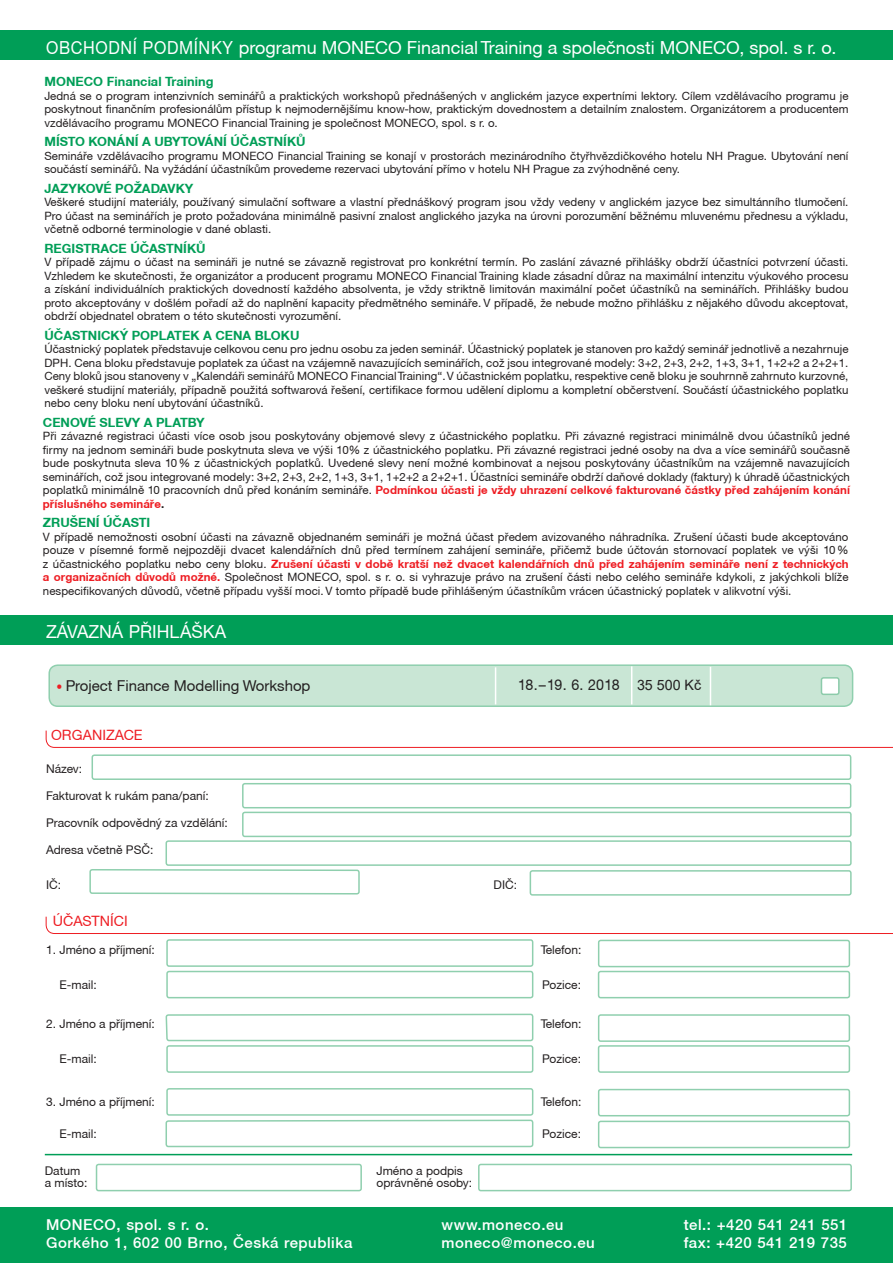
<style>
.page{position:relative;width:893px;height:1263px;background:#fff}
.page>*{position:absolute;margin:0;border:0;box-sizing:border-box;transform-origin:0 0}
.t1{font:24px "Helvetica Neue CE";color:#fff}
.t2{font:18px "Helvetica Neue CE";color:#fff;scale:.9 1}
.t3{font:18px "Helvetica Neue CE";color:#fff}
.t4{font:500 15px "Helvetica Neue CE";letter-spacing:.035em;color:#fff}
.t5{font:15px "Helvetica Neue CE";color:#231f20}
.t6{font:15px "Helvetica Neue CE";color:#231f20;scale:.95 1}
.t7{font:14.25px "Helvetica Neue CE";color:#ee1d23}
.t8{font:700 12.75px "Helvetica Neue CE";color:#009e57}
.t9{font:12px "Helvetica Neue CE";color:#231f20}
.t10{font:11.55px/13.5px "Helvetica Neue CE";letter-spacing:.005em;color:#231f20;text-align:justify}
.s1{font-weight:700;color:#ee1d23}
.s2{font-weight:700}
.s3{font-size:12.3px;color:#ee1d23}
.s4{font-family:"Arial";font-size:14.25px}
</style>
<div class="page">
<div style="left:0;top:1207px;width:893px;height:56px;background:#009e57"></div>
<div style="left:0;top:31px;width:893px;height:29px;background:#009e57"></div>
<div style="left:92px;top:754px;width:759px;height:26px;border:2px solid #8fcfae;border-radius:2px"></div>
<div style="left:242px;top:783px;width:609px;height:25px;border:2px solid #8fcfae;border-radius:2px"></div>
<div style="left:242px;top:812px;width:610px;height:25px;border:2px solid #8fcfae;border-radius:2px"></div>
<div style="left:166px;top:840px;width:686px;height:26px;border:2px solid #8fcfae;border-radius:2px"></div>
<hr style="left:45px;top:1154px;width:807px;height:1px;background:#009e57">
<svg style="left:45px;top:730px;width:848px;height:18px"></svg>
<svg style="left:45px;top:869px;width:848px;height:65px"></svg>
<div style="left:96px;top:1164px;width:266px;height:27px;border:2px solid #8fcfae;border-radius:2px"></div>
<div style="left:478px;top:1164px;width:374px;height:27px;border:2px solid #8fcfae;border-radius:2px"></div>
<div style="left:598px;top:971px;width:252px;height:27px;border:2px solid #8fcfae;border-radius:2px"></div>
<svg style="left:165px;top:918px;width:369px;height:196px"></svg>
<div style="left:166px;top:1045px;width:367px;height:28px;border:2px solid #8fcfae;border-radius:2px"></div>
<div style="left:598px;top:1045px;width:252px;height:28px;border:2px solid #8fcfae;border-radius:2px"></div>
<div style="left:166px;top:1088px;width:367px;height:28px;border:2px solid #8fcfae;border-radius:2px"></div>
<svg style="left:165px;top:1119px;width:369px;height:29px"></svg>
<div style="left:598px;top:940px;width:252px;height:27px;border:2px solid #8fcfae;border-radius:2px"></div>
<div style="left:598px;top:1014px;width:252px;height:28px;border:2px solid #8fcfae;border-radius:2px"></div>
<div style="left:598px;top:1089px;width:252px;height:27px;border:2px solid #8fcfae;border-radius:2px"></div>
<div style="left:598px;top:1121px;width:252px;height:27px;border:2px solid #8fcfae;border-radius:2px"></div>
<div style="left:0;top:615px;width:893px;height:30px;background:#009e57"></div>
<div style="left:49px;top:665px;width:804px;height:41px;background:#c9e6d5;border-radius:9px"></div>
<div style="left:48px;top:664px;width:805px;height:43px;border:2px solid #8fcfae;border-radius:9px"></div>
<div style="left:821px;top:678px;width:18px;height:16px;background:#fff;border-radius:2px"></div>
<div style="left:821px;top:677px;width:19px;height:18px;border:2px solid #8ccbaa;border-radius:2px"></div>
<hr style="left:710px;top:667px;width:1px;height:38px;background:#fff">
<hr style="left:631px;top:666px;width:1px;height:38px;background:#fff">
<hr style="left:495px;top:667px;width:1px;height:37px;background:#fff">
<h1 class="t1" style="left:46px;top:37px;width:246px">ZÁVAZNÁ PØIHLÁŠKA</h1>
<h2 class="t2" style="left:46px;top:41px;width:879px">OBCHODNÍ PODMÍNKY programu MONECO Financial Training a spoleènosti MONECO, spol. s r. o.</h2>
<p class="t8" style="left:44px;top:77px;width:171px">MONECO Financial Training</p>
<p class="t10" style="left:44px;top:90px;width:805px">Jedná se o program intenzivních semináøù a praktických workshopù pøednášených v anglickém jazyce expertními lektory. Cílem vzdìlávacího programu je poskytnout finanèním profesionálùm pøístup k nejmodernìjšímu know-how, praktickým dovednostem a detailním znalostem. Organizátorem a producentem vzdìlávacího programu MONECO Financial Training je spoleènost MONECO, spol. s r. o.</p>
<p class="t8" style="left:44px;top:137px;width:263px">MÍSTO KONÁNÍ A UBYTOVÁNÍ ÚÈASTNÍKÙ</p>
<p class="t10" style="left:44px;top:150px;width:805px">Semináøe vzdìlávacího programu MONECO Financial Training se konají v prostorách mezinárodního ètyøhvìzdièkového hotelu NH Prague. Ubytování není souèástí semináøù. Na vyžádání úèastníkùm provedeme rezervaci ubytování pøímo v hotelu NH Prague za zvýhodnìné ceny.</p>
<p class="t8" style="left:44px;top:183px;width:150px">JAZYKOVÉ POŽADAVKY</p>
<p class="t10" style="left:44px;top:196px;width:805px">Veškeré studijní materiály, používaný simulaèní software a vlastní pøednáškový program jsou vždy vedeny v anglickém jazyce bez simultánního tlumoèení.<br>Pro úèast na semináøích je proto požadována minimálnì pasivní znalost anglického jazyka na úrovni porozumìní bìžnému mluvenému pøednesu a výkladu, vèetnì odborné terminologie v dané oblasti.</p>
<p class="t8" style="left:44px;top:243px;width:163px">REGISTRACE ÚÈASTNÍKÙ</p>
<p class="t10" style="left:44px;top:256px;width:805px">V pøípadì zájmu o úèast na semináøi je nutné se závaznì registrovat pro konkrétní termín. Po zaslání závazné pøihlášky obdrží úèastníci potvrzení úèasti.<br>Vzhledem ke skuteènosti, že organizátor a producent programu MONECO Financial Training klade zásadní dùraz na maximální intenzitu výukového procesu a získání individuálních praktických dovedností každého absolventa, je vždy striktnì limitován maximální poèet úèastníkù na semináøích. Pøihlášky budou proto akceptovány v došlém poøadí až do naplnìní kapacity pøedmìtného semináøe. V pøípadì, že nebude možno pøihlášku z nìjakého dùvodu akceptovat, obdrží objednatel obratem o této skuteènosti vyrozumìní.</p>
<p class="t8" style="left:44px;top:330px;width:256px">ÚÈASTNICKÝ POPLATEK A CENA BLOKU</p>
<p class="t10" style="left:44px;top:343px;width:806px">Úèastnický poplatek pøedstavuje celkovou cenu pro jednu osobu za jeden semináø. Úèastnický poplatek je stanoven pro každý semináø jednotlivì a nezahrnuje DPH. Cena bloku pøedstavuje poplatek za úèast na vzájemnì navazujících semináøích, což jsou integrované modely: 3+2, 2+3, 2+2, 1+3, 3+1, 1+2+2 a 2+2+1.<br>Ceny blokù jsou stanoveny v „Kalendáøi semináøù MONECO Financial Training“. V úèastnickém poplatku, respektive cenì bloku je souhrnnì zahrnuto kurzovné, veškeré studijní materiály, pøípadnì použitá softwarová øešení, certifikace formou udìlení diplomu a kompletní obèerstvení. Souèástí úèastnického poplatku nebo ceny bloku není ubytování úèastníkù.</p>
<p class="t8" style="left:43px;top:417px;width:163px">CENOVÉ SLEVY A PLATBY</p>
<p class="t10" style="left:43px;top:430px;width:808px">Pøi závazné registraci úèasti více osob jsou poskytovány objemové slevy z úèastnického poplatku. Pøi závazné registraci minimálnì dvou úèastníkù jedné firmy na jednom semináøi bude poskytnuta sleva ve výši 10% z úèastnického poplatku. Pøi závazné registraci jedné osoby na dva a více semináøù souèasnì bude poskytnuta sleva 10 % z úèastnických poplatkù. Uvedené slevy není možné kombinovat a nejsou poskytovány úèastníkùm na vzájemnì navazujících semináøích, což jsou integrované modely: 3+2, 2+3, 2+2, 1+3, 3+1, 1+2+2 a 2+2+1. Úèastníci semináøe obdrží daòové doklady (faktury) k úhradì úèastnických poplatkù minimálnì 10 pracovních dnù pøed konáním semináøe. <span class="s1">Podmínkou úèasti je vždy uhrazení celkové fakturované èástky pøed zahájením konání pøíslušného semináøe</span><span class="s2">.</span></p>
<p class="t8" style="left:43px;top:518px;width:109px">ZRUŠENÍ ÚÈASTI</p>
<p class="t10" style="left:43px;top:531px;width:807px">V pøípadì nemožnosti osobní úèasti na závaznì objednaném semináøi je možná úèast pøedem avizovaného náhradníka. Zrušení úèasti bude akceptováno pouze v písemné formì nejpozdìji dvacet kalendáøních dnù pøed termínem zahájení semináøe, pøièemž bude úètován stornovací poplatek ve výši 10 % z úèastnického poplatku nebo ceny bloku. <span class="s1">Zrušení úèasti v dobì kratší než dvacet kalendáøních dnù pøed zahájením semináøe není z technických a organizaèních dùvodù možné.</span> Spoleènost MONECO, spol. s r. o. si vyhrazuje právo na zrušení èásti nebo celého semináøe kdykoli, z jakýchkoli blíže nespecifikovaných dùvodù, vèetnì pøípadu vyšší moci. V tomto pøípadì bude pøihlášeným úèastníkùm vrácen úèastnický poplatek v alikvotní výši.</p>
<h2 class="t3" style="left:46px;top:625px;width:182px">ZÁVAZNÁ PØIHLÁŠKA</h2>
<p class="t5" style="left:57px;top:681px;width:255px"><span class="s3">•</span> Project Finance Modelling Workshop</p>
<p class="t6" style="left:518px;top:680px;width:194px">18. – 19. 6. 2018 <span class="s4">35 500 Kč</span></p>
<p class="t7" style="left:51px;top:729px;width:93px">ORGANIZACE</p>
<p class="t9" style="left:46px;top:765px;width:38px">Název:</p>
<p class="t9" style="left:46px;top:792px;width:164px">Fakturovat k rukám pana/paní:</p>
<p class="t9" style="left:46px;top:819px;width:183px">Pracovník odpovìdný za vzdìlání:</p>
<p class="t9" style="left:46px;top:846px;width:109px">Adresa vèetnì PSÈ:</p>
<p class="t9" style="left:46px;top:880px;width:17px">IÈ:</p>
<p class="t9" style="left:494px;top:880px;width:25px">DIÈ:</p>
<p class="t7" style="left:53px;top:915px;width:76px">ÚÈASTNÍCI</p>
<p class="t9" style="left:46px;top:945px;width:110px">1. Jméno a pøíjmení:</p>
<p class="t9" style="left:541px;top:945px;width:42px">Telefon:</p>
<p class="t9" style="left:60px;top:981px;width:39px">E-mail:</p>
<p class="t9" style="left:542px;top:981px;width:40px">Pozice:</p>
<p class="t9" style="left:46px;top:1019px;width:110px">2. Jméno a pøíjmení:</p>
<p class="t9" style="left:541px;top:1019px;width:42px">Telefon:</p>
<p class="t9" style="left:60px;top:1054px;width:39px">E-mail:</p>
<p class="t9" style="left:542px;top:1054px;width:40px">Pozice:</p>
<p class="t9" style="left:46px;top:1097px;width:110px">3. Jméno a pøíjmení:</p>
<p class="t9" style="left:541px;top:1097px;width:42px">Telefon:</p>
<p class="t9" style="left:60px;top:1129px;width:39px">E-mail:</p>
<p class="t9" style="left:542px;top:1129px;width:40px">Pozice:</p>
<p class="t9" style="left:45px;top:1166px;width:37px">Datum</p>
<p class="t9" style="left:376px;top:1166px;width:88px">Jméno a podpis</p>
<p class="t9" style="left:45px;top:1179px;width:44px">a místo:</p>
<p class="t9" style="left:376px;top:1179px;width:97px">oprávnìné osoby:</p>
<p class="t4" style="left:46px;top:1215px;width:164px">MONECO, spol. s r. o.</p>
<p class="t4" style="left:442px;top:1215px;width:123px">www.moneco.eu</p>
<p class="t4" style="left:684px;top:1215px;width:165px">tel.: +420 541 241 551</p>
<p class="t4" style="left:46px;top:1233px;width:308px">Gorkého 1, 602 00 Brno, Èeská republika</p>
<p class="t4" style="left:442px;top:1233px;width:155px">moneco@moneco.eu</p>
<p class="t4" style="left:684px;top:1233px;width:165px">fax: +420 541 219 735</p>
</div>
